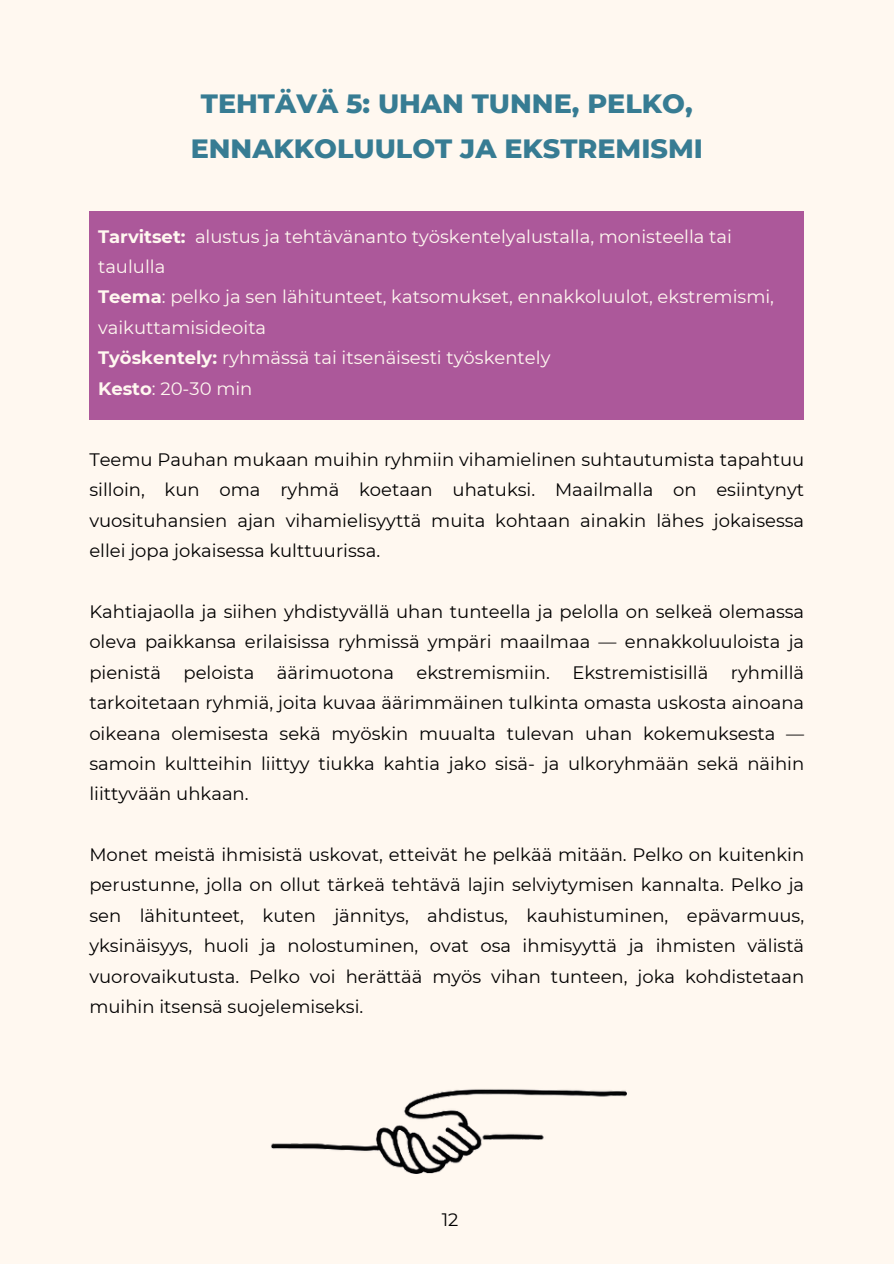
<style>
.page{position:relative;width:894px;height:1264px;background:#fff}
.page>*{position:absolute;margin:0;border:0;box-sizing:border-box;transform-origin:0 0}
.t1{font:800 27px/45px "Montserrat";color:#377c93;text-align:center}
.t2{font:18px/30.3px "Montserrat";color:#000;text-align:justify}
.t3{font:18px/30.3px "Montserrat";color:#fff8f0}
.s1{font-weight:700}
</style>
<div class="page">
<div style="left:0;top:0;width:893px;height:1263px;background:#fff8f0"></div>
<div style="left:89px;top:211px;width:714px;height:208px;background:#ac589a"></div>
<img style="left:271px;top:1089px;width:355px;height:84px">
<p class="t1" style="left:191px;top:81px;width:513px">TEHTÄVÄ 5: UHAN TUNNE, PELKO,<br>ENNAKKOLUULOT JA EKSTREMISMI</p>
<h1 class="t3" style="left:98px;top:221px;width:635px"><span class="s1">Tarvitset:</span> alustus ja tehtävänanto työskentelyalustalla, monisteella tai taululla</h1>
<p class="t3" style="left:98px;top:282px;width:677px"><span class="s1">Teema</span>: pelko ja sen lähitunteet, katsomukset, ennakkoluulot, ekstremismi, vaikuttamisideoita</p>
<p class="t3" style="left:98px;top:342px;width:454px"><span class="s1">Työskentely:</span> ryhmässä tai itsenäisesti työskentely</p>
<p class="t3" style="left:98px;top:373px;width:156px"><span class="s1">Kesto</span>: 20-30 min</p>
<p class="t2" style="left:89px;top:444px;width:716px">Teemu Pauhan mukaan muihin ryhmiin vihamielinen suhtautumista tapahtuu silloin, kun oma ryhmä koetaan uhatuksi. Maailmalla on esiintynyt vuosituhansien ajan vihamielisyyttä muita kohtaan ainakin lähes jokaisessa ellei jopa jokaisessa kulttuurissa.</p>
<p class="t2" style="left:89px;top:596px;width:716px">Kahtiajaolla ja siihen yhdistyvällä uhan tunteella ja pelolla on selkeä olemassa oleva paikkansa erilaisissa ryhmissä ympäri maailmaa — ennakkoluuloista ja pienistä peloista äärimuotona ekstremismiin. Ekstremistisillä ryhmillä tarkoitetaan ryhmiä, joita kuvaa äärimmäinen tulkinta omasta uskosta ainoana oikeana olemisesta sekä myöskin muualta tulevan uhan kokemuksesta — samoin kultteihin liittyy tiukka kahtia jako sisä- ja ulkoryhmään sekä näihin liittyvään uhkaan.</p>
<p class="t2" style="left:89px;top:839px;width:716px">Monet meistä ihmisistä uskovat, etteivät he pelkää mitään. Pelko on kuitenkin perustunne, jolla on ollut tärkeä tehtävä lajin selviytymisen kannalta. Pelko ja sen lähitunteet, kuten jännitys, ahdistus, kauhistuminen, epävarmuus, yksinäisyys, huoli ja nolostuminen, ovat osa ihmisyyttä ja ihmisten välistä vuorovaikutusta. Pelko voi herättää myös vihan tunteen, joka kohdistetaan muihin itsensä suojelemiseksi.</p>
<p class="t2" style="left:441px;top:1204px;width:18px">12</p>
</div>
